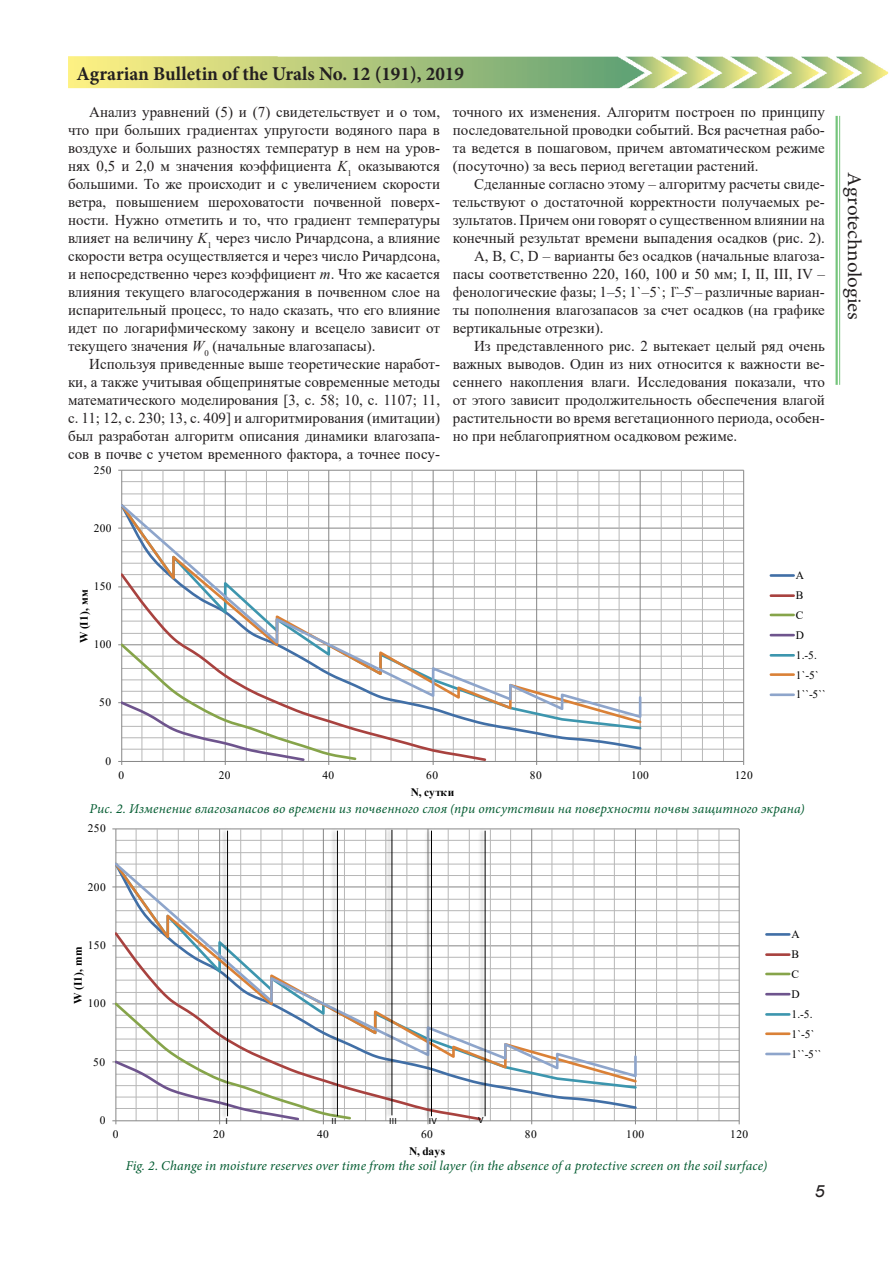
<style>
.page{position:relative;width:893px;height:1263px;background:#fff}
.page>*{position:absolute;margin:0;border:0;box-sizing:border-box;transform-origin:0 0}
.t1{font:700 19.5px "Minion Pro";color:#231f20}
.t2{font:19.5px "Minion Pro";letter-spacing:-.005em;color:#231f20;scale:1.08 1}
.t3{font:italic 16.8px "Arial";color:#231f20;scale:1.08 1}
.Обычный{font:15px/18px "Times New Roman";color:#231f20;text-align:justify}
.рисунок{font:italic 13.5px "Minion Pro";letter-spacing:.01em;color:#025b30}
.t4{font:11.4px/20px "Times New Roman";letter-spacing:.04em;color:#000}
.t5{font:700 11.4px "Times New Roman";letter-spacing:.015em;color:#000}
.t6{font:9.6px "Calibri";letter-spacing:.02em;color:#000}
.s1{font-style:italic}
</style>
<div class="page">
<hr style="left:835px;top:116px;width:3px;height:269px;background:#40ae49">
<hr style="left:839px;top:116px;width:1px;height:269px;background:#40ae49">
<img style="left:68px;top:56px;width:820px;height:32px">
<svg style="left:112px;top:828px;width:679px;height:297px"></svg>
<img style="left:218px;top:828px;width:13px;height:294px">
<hr style="left:227px;top:831px;width:1px;height:285px;background:#000">
<img style="left:328px;top:828px;width:13px;height:294px">
<hr style="left:337px;top:831px;width:1px;height:285px;background:#000">
<img style="left:382px;top:828px;width:13px;height:294px">
<hr style="left:391px;top:830px;width:1px;height:285px;background:#000">
<img style="left:422px;top:828px;width:13px;height:294px">
<hr style="left:431px;top:831px;width:1px;height:285px;background:#000">
<img style="left:475px;top:828px;width:14px;height:294px">
<hr style="left:485px;top:831px;width:1px;height:285px;background:#000">
<svg style="left:118px;top:469px;width:677px;height:296px"></svg>
<h1 class="t1" style="left:77px;top:60px;width:389px">Agrarian Bulletin of the Urals No. 12 (191), 2019</h1>
<p class="Обычный" style="left:68px;top:102px;width:374px;text-indent:21px">Анализ уравнений (5) и (7) свидетельствует и о том, что при больших градиентах упругости водяного пара в воздухе и больших разностях температур в нем на уров&shy;нях 0,5 и 2,0 м значения коэффициента <span class="s1">K</span><sub>1</sub> оказываются большими. То же происходит и с увеличением скорости ветра, повышением шероховатости почвенной поверх&shy;ности. Нужно отметить и то, что градиент температуры влияет на величину <span class="s1">K</span><sub>1</sub> через число Ричардсона, а влияние скорости ветра осуществляется и через число Ричардсона, и непосредственно через коэффициент <span class="s1">m</span>. Что же касается влияния текущего влагосодержания в почвенном слое на испарительный процесс, то надо сказать, что его влияние идет по логарифмическому закону и всецело зависит от текущего значения <span class="s1">W</span><sub>0</sub> (начальные влагозапасы).</p>
<p class="Обычный" style="left:68px;top:354px;width:374px;text-indent:21px">Используя приведенные выше теоретические наработ&shy;ки, а также учитывая общепринятые современные методы математического моделирования [3, с. 58; 10, c. 1107; 11, c. 11; 12, с. 230; 13, c. 409] и алгоритмирования (имитации) был разработан алгоритм описания динамики влагозапа&shy;сов в почве с учетом временного фактора, а точнее посу-</p>
<p class="Обычный" style="left:453px;top:102px;width:374px">точного их изменения. Алгоритм построен по принципу последовательной проводки событий. Вся расчетная рабо&shy;та ведется в пошаговом, причем автоматическом режиме (посуточно) за весь период вегетации растений.</p>
<p class="Обычный" style="left:453px;top:174px;width:374px;text-indent:21px">Сделанные согласно этому – алгоритму расчеты свиде&shy;тельствуют о достаточной корректности получаемых ре&shy;зультатов. Причем они говорят о существенном влиянии на конечный результат времени выпадения осадков (рис. 2).</p>
<p class="Обычный" style="left:453px;top:246px;width:374px;text-indent:21px">А, B, С, D – варианты без осадков (начальные влагоза&shy;пасы соответственно 220, 160, 100 и 50 мм; I, II, III, IV – фенологические фазы; 1–5; 1ˋ–5ˋ; 1̏–5̏– различные вариан&shy;ты пополнения влагозапасов за счет осадков (на графике вертикальные отрезки).</p>
<p class="Обычный" style="left:453px;top:336px;width:374px;text-indent:21px">Из представленного рис. 2 вытекает целый ряд очень важных выводов. Один из них относится к важности ве&shy;сеннего накопления влаги. Исследования показали, что от этого зависит продолжительность обеспечения влагой растительности во время вегетационного периода, особен&shy;но при неблагоприятном осадковом режиме.</p>
<p class="t4" style="left:94px;top:459px;width:19px">250</p>
<h1 class="t2" style="left:868px;top:172px;width:138px;rotate:90deg">Agrotechnologies</h1>
<p class="t4" style="left:94px;top:518px;width:19px">200</p>
<p class="t4" style="left:94px;top:576px;width:19px">150</p>
<p class="t5" style="left:76px;top:643px;width:55px;rotate:-90deg">W (I1), мм</p>
<p class="t4" style="left:94px;top:634px;width:19px">100</p>
<p class="t4" style="left:99px;top:692px;width:13px">50</p>
<p class="t4" style="left:796px;top:565px;width:32px">A<br>B<br>C<br>D<br>1.-5.<br>1`-5`<br>1``-5``</p>
<p class="t4" style="left:106px;top:750px;width:7px">0</p>
<p class="t4" style="left:119px;top:764px;width:7px">0</p>
<p class="t4" style="left:219px;top:764px;width:13px">20</p>
<p class="t4" style="left:322px;top:764px;width:13px">40</p>
<p class="t4" style="left:426px;top:764px;width:13px">60</p>
<p class="t4" style="left:530px;top:764px;width:13px">80</p>
<p class="t4" style="left:631px;top:764px;width:19px">100</p>
<p class="t4" style="left:735px;top:764px;width:19px">120</p>
<p class="t5" style="left:411px;top:783px;width:45px">N, сутки</p>
<p class="рисунок" style="left:90px;top:800px;width:717px">Рис. 2. Изменение влагозапасов во времени из почвенного слоя (при отсутствии на поверхности почвы защитного экрана)</p>
<p class="t4" style="left:88px;top:818px;width:20px">250</p>
<p class="t4" style="left:88px;top:876px;width:20px">200</p>
<p class="t4" style="left:88px;top:935px;width:20px">150</p>
<p class="t5" style="left:70px;top:1004px;width:59px;rotate:-90deg">W (I1), mm</p>
<p class="t4" style="left:88px;top:993px;width:20px">100</p>
<p class="t4" style="left:93px;top:1051px;width:13px">50</p>
<p class="t4" style="left:100px;top:1110px;width:7px">0</p>
<p class="t6" style="left:226px;top:1114px;width:4px">I</p>
<p class="t6" style="left:331px;top:1114px;width:7px">II</p>
<p class="t6" style="left:389px;top:1114px;width:9px">III</p>
<p class="t6" style="left:429px;top:1114px;width:10px">IV</p>
<p class="t6" style="left:478px;top:1113px;width:7px">V</p>
<p class="t4" style="left:113px;top:1124px;width:7px">0</p>
<p class="t4" style="left:213px;top:1124px;width:13px">20</p>
<p class="t4" style="left:317px;top:1124px;width:13px">40</p>
<p class="t4" style="left:421px;top:1124px;width:13px">60</p>
<p class="t4" style="left:525px;top:1124px;width:13px">80</p>
<p class="t4" style="left:626px;top:1124px;width:20px">100</p>
<p class="t4" style="left:730px;top:1124px;width:20px">120</p>
<p class="t5" style="left:409px;top:1143px;width:38px">N, days</p>
<p class="рисунок" style="left:126px;top:1156px;width:643px">Fig. 2. Change in moisture reserves over time from the soil layer (in the absence of a protective screen on the soil surface)</p>
<p class="t4" style="left:791px;top:924px;width:32px">A<br>B<br>C<br>D<br>1.-5.<br>1`-5`<br>1``-5``</p>
<p class="t3" style="left:814px;top:1181px;width:11px">5</p>
</div>
